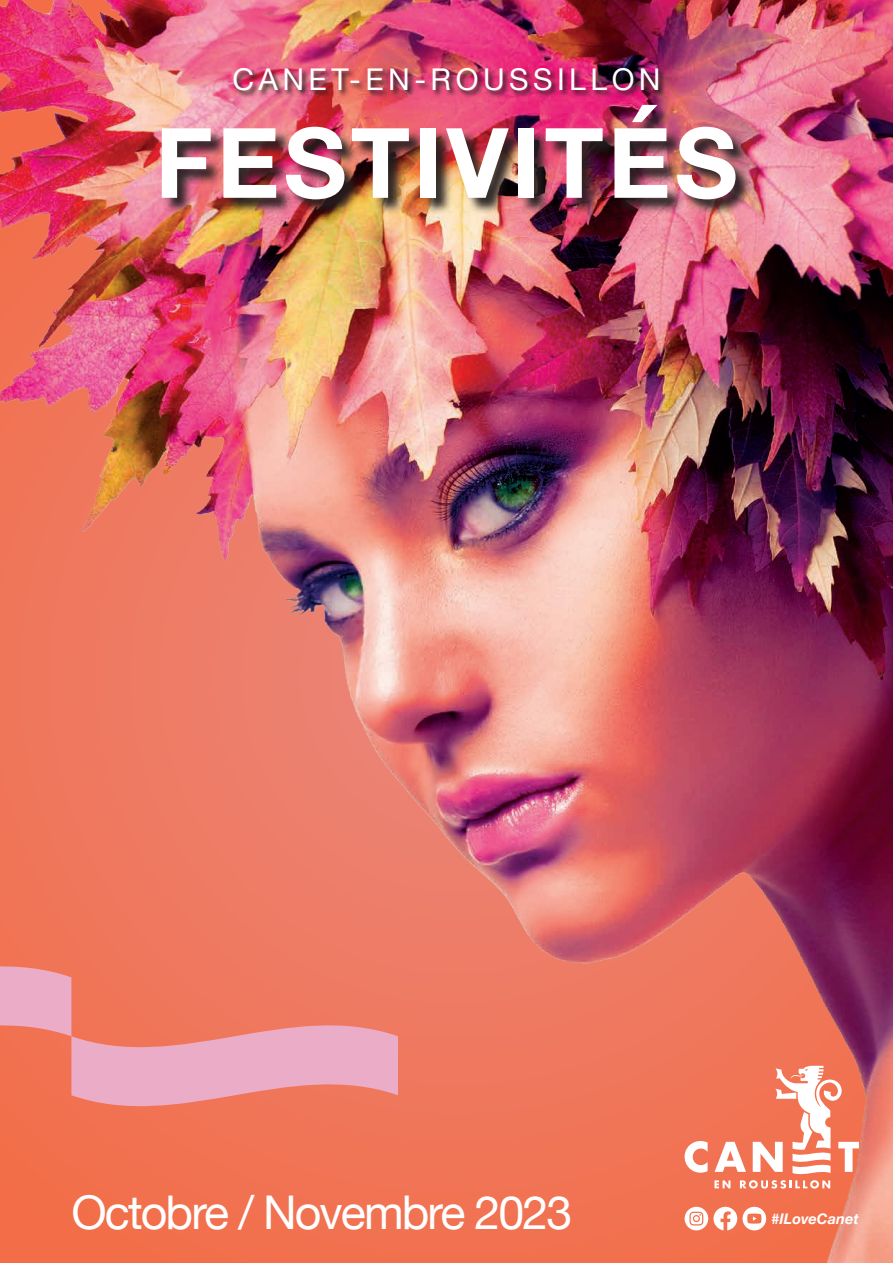
<style>
.page{position:relative;width:893px;height:1263px;background:#fff}
.page>*{position:absolute;margin:0;border:0;box-sizing:border-box;transform-origin:0 0}
.t1{font:700 97.35px "Helvetica Neue";letter-spacing:.04em;color:#fff}
.t2{font:46.5px "Helvetica Neue";letter-spacing:-.04em;color:#fff}
.t3{font:30px "Helvetica Neue";letter-spacing:.15em;color:#fff}
.t4{font:italic 700 14.55px "Helvetica Neue";color:#fff}
</style>
<div class="page">
<img style="left:0;top:0;width:893px;height:1263px">
<img style="left:232px;top:68px;width:434px;height:30px">
<div style="left:162px;top:106px;width:590px;height:110px;background:#231f20;opacity:.92"></div>
<svg style="left:685px;top:1141px;width:23px;height:32px"></svg>
<svg style="left:714px;top:1066px;width:145px;height:122px"></svg>
<svg style="left:0;top:939px;width:398px;height:194px;background:#ed867a"></svg>
<svg style="left:685px;top:1207px;width:81px;height:23px"></svg>
<p class="t3" style="left:232px;top:58px;width:430px">CANET-EN-ROUSSILLON</p>
<h1 class="t1" style="left:155px;top:87px;width:584px">FESTIVITÉS</h1>
<p class="t2" style="left:71px;top:1179px;width:502px">Octobre / Novembre 2023</p>
<p class="t4" style="left:771px;top:1207px;width:89px">#ILoveCanet</p>
</div>
